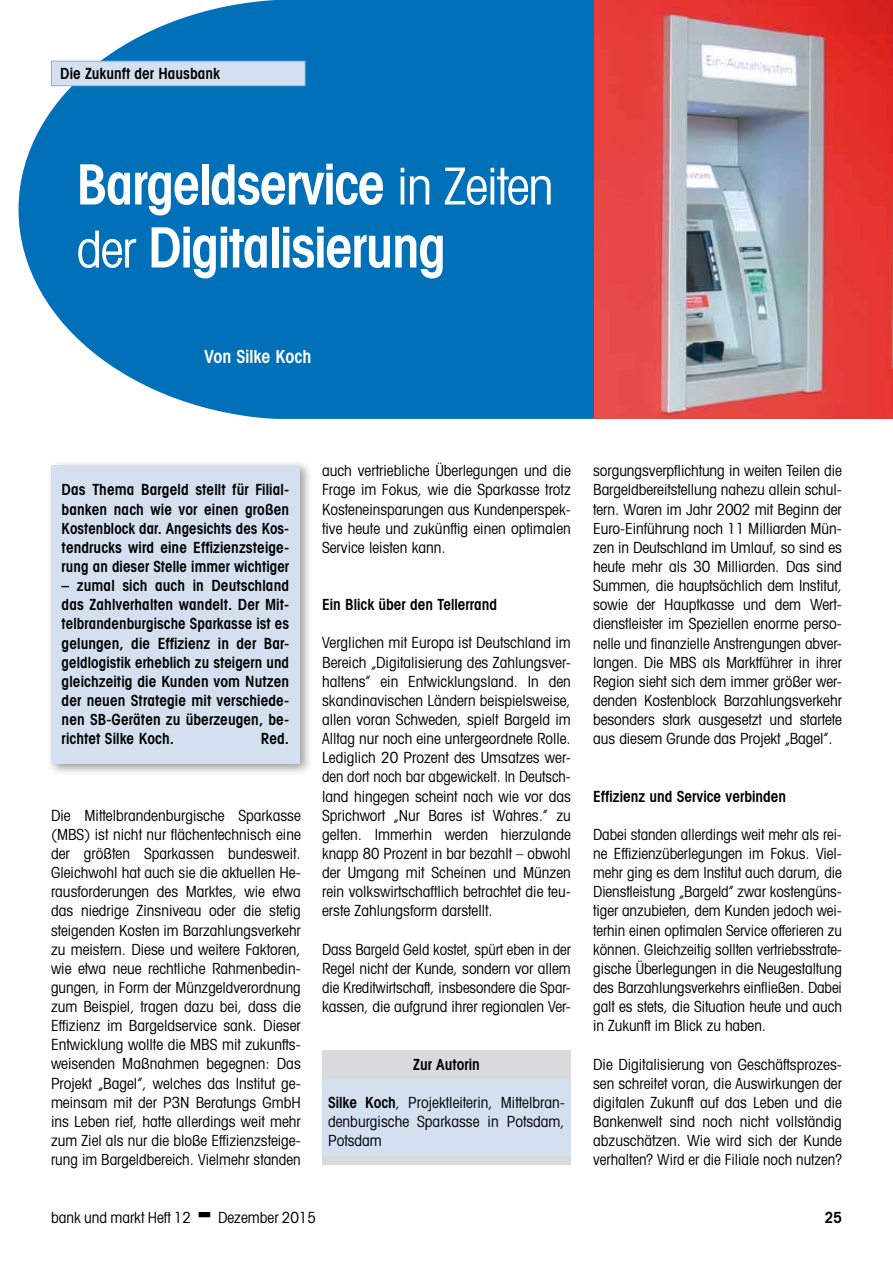
<style>
.page{position:relative;width:893px;height:1263px;background:#fff}
.page>*{position:absolute;margin:0;border:0;box-sizing:border-box;transform-origin:0 0}
.t1{font:600 condensed 55.5px/63px "Avant Garde";letter-spacing:-.025em;color:#fff}
.t2{font:condensed 51px/60px "Avant Garde";letter-spacing:-.025em;color:#fff}
.t3{font:600 condensed 18px "Avant Garde";color:#fff}
.t4{font:condensed 15.3px/19.2px "Avant Garde";color:#000;text-align:justify}
.t5{font:600 condensed 15.3px/19.2px "Avant Garde";letter-spacing:.005em;color:#000;text-align:justify}
.s1{font-weight:400;font-size:51px}
.s2{font-weight:600;font-size:55.5px}
.s3{font-weight:600}
</style>
<div class="page">
<svg style="left:19px;top:0;width:575px;height:419px;background:#197ebf"></svg>
<div style="left:51px;top:61px;width:254px;height:25px;background:#d4e0f0"></div>
<div style="left:51px;top:61px;width:254px;height:25px;border:1px solid #8ab1da"></div>
<img style="left:594px;top:0;width:299px;height:419px">
<div style="left:46px;top:460px;width:267px;height:317px;background:#000;opacity:.4"></div>
<div style="left:51px;top:465px;width:249px;height:298px;background:#d4e0f0"></div>
<div style="left:322px;top:1072px;width:249px;height:89px;background:#d4e0f0"></div>
<div style="left:322px;top:1050px;width:249px;height:28px;background:#d9dadb"></div>
<div style="left:322px;top:1156px;width:249px;height:9px;background:#d9dadb"></div>
<p class="t5" style="left:60px;top:64px;width:161px">Die Zukunft der Hausbank</p>
<h1 class="t1" style="left:77px;top:152px;width:479px">Bargeldservice <span class="s1">in Zeiten der</span> Digitalisierung</h1>
<h2 class="t2" style="left:90px;top:155px;width:412px"><span class="s2">Frauen</span> im Banking – die <span class="s2">Quote</span> kommt</h2>
<p class="t3" style="left:164px;top:339px;width:150px">Von Jörg Wittenberg</p>
<p class="t3" style="left:204px;top:345px;width:109px">Von Silke Koch</p>
<p class="t5" style="left:62px;top:480px;width:229px">Das Thema Bargeld stellt für Filial&shy;banken nach wie vor einen großen Kostenblock dar. Angesichts des Kos&shy;tendrucks wird eine Effizienzsteige&shy;rung an dieser Stelle immer wichtiger</p>
<p class="t5" style="left:62px;top:576px;width:229px">– zumal sich auch in Deutschland das Zahlverhalten wandelt. Der Mit&shy;telbrandenburgische Sparkasse ist es gelungen, die Effizienz in der Bar&shy;geldlogistik erheblich zu steigern und gleichzeitig die Kunden vom Nutzen der neuen Strategie mit verschiede&shy;nen SB-Geräten zu überzeugen, be&shy;richtet Silke Koch.</p>
<p class="t5" style="left:261px;top:729px;width:30px">Red.</p>
<p class="t4" style="left:51px;top:805px;width:251px">Die Mittelbrandenburgische Sparkasse (MBS) ist nicht nur flächentechnisch eine der größten Sparkassen bundesweit.<br>Gleichwohl hat auch sie die aktuellen He&shy;rausforderungen des Marktes, wie etwa das niedrige Zinsniveau oder die stetig steigenden Kosten im Barzahlungsverkehr zu meistern. Diese und weitere Faktoren, wie etwa neue rechtliche Rahmenbedin&shy;gungen, in Form der Münzgeldverordnung zum Beispiel, tragen dazu bei, dass die Effizienz im Bargeldservice sank. Dieser Entwicklung wollte die MBS mit zukunfts&shy;weisenden Maßnahmen begegnen: Das Projekt „Bagel”, welches das Institut ge&shy;meinsam mit der P3N Beratungs GmbH ins Leben rief, hatte allerdings weit mehr zum Ziel als nur die bloße Effizienzsteige&shy;rung im Bargeldbereich. Vielmehr standen</p>
<p class="t4" style="left:322px;top:461px;width:250px">auch vertriebliche Überlegungen und die Frage im Fokus, wie die Sparkasse trotz Kosteneinsparungen aus Kundenperspek&shy;tive heute und zukünftig einen optimalen Service leisten kann.</p>
<p class="t5" style="left:322px;top:595px;width:177px">Ein Blick über den Tellerrand</p>
<p class="t4" style="left:322px;top:633px;width:250px">Verglichen mit Europa ist Deutschland im Bereich „Digitalisierung des Zahlungsver&shy;haltens” ein Entwicklungsland. In den skandinavischen Ländern beispielsweise, allen voran Schweden, spielt Bargeld im Alltag nur noch eine untergeordnete Rolle.<br>Lediglich 20 Prozent des Umsatzes wer&shy;den dort noch bar abgewickelt. In Deutsch&shy;land hingegen scheint nach wie vor das Sprichwort „Nur Bares ist Wahres.” zu gelten. Immerhin werden hierzulande knapp 80 Prozent in bar bezahlt – obwohl der Umgang mit Scheinen und Münzen rein volkswirtschaftlich betrachtet die teu&shy;erste Zahlungsform darstellt.</p>
<p class="t4" style="left:322px;top:939px;width:250px">Dass Bargeld Geld kostet, spürt eben in der Regel nicht der Kunde, sondern vor allem die Kreditwirtschaft, insbesondere die Spar&shy;kassen, die aufgrund ihrer regionalen Ver-</p>
<p class="t5" style="left:413px;top:1054px;width:68px">Zur Autorin</p>
<p class="t4" style="left:328px;top:1092px;width:238px"><span class="s3">Silke Koch</span>, Projektleiterin, Mittelbran&shy;denburgische Sparkasse in Potsdam, Potsdam</p>
<p class="t4" style="left:593px;top:461px;width:250px">sorgungsverpflichtung in weiten Teilen die Bargeldbereitstellung nahezu allein schul&shy;tern. Waren im Jahr 2002 mit Beginn der Euro-Einführung noch 11 Milliarden Mün&shy;zen in Deutschland im Umlauf, so sind es heute mehr als 30 Milliarden. Das sind Summen, die hauptsächlich dem Institut, sowie der Hauptkasse und dem Wert&shy;dienstleister im Speziellen enorme perso&shy;nelle und finanzielle Anstrengungen abver&shy;langen. Die MBS als Marktführer in ihrer Region sieht sich dem immer größer wer&shy;denden Kostenblock Barzahlungsverkehr besonders stark ausgesetzt und startete aus diesem Grunde das Projekt „Bagel”.</p>
<p class="t5" style="left:593px;top:786px;width:195px">Effizienz und Service verbinden</p>
<p class="t4" style="left:593px;top:824px;width:250px">Dabei standen allerdings weit mehr als rei&shy;ne Effizienzüberlegungen im Fokus. Viel&shy;mehr ging es dem Institut auch darum, die Dienstleistung „Bargeld” zwar kostengüns&shy;tiger anzubieten, dem Kunden jedoch wei&shy;terhin einen optimalen Service offerieren zu können. Gleichzeitig sollten vertriebsstrate&shy;gische Überlegungen in die Neugestaltung des Barzahlungsverkehrs einfließen. Dabei galt es stets, die Situation heute und auch in Zukunft im Blick zu haben.</p>
<p class="t4" style="left:593px;top:1054px;width:250px">Die Digitalisierung von Geschäftsprozes&shy;sen schreitet voran, die Auswirkungen der digitalen Zukunft auf das Leben und die Bankenwelt sind noch nicht vollständig abzuschätzen. Wie wird sich der Kunde verhalten? Wird er die Filiale noch nutzen?</p>
<p class="t4" style="left:51px;top:1207px;width:142px">bank und markt Heft 12</p>
<p class="t4" style="left:218px;top:1207px;width:100px">Dezember 2015</p>
<p class="t5" style="left:825px;top:1207px;width:19px">25</p>
</div>
